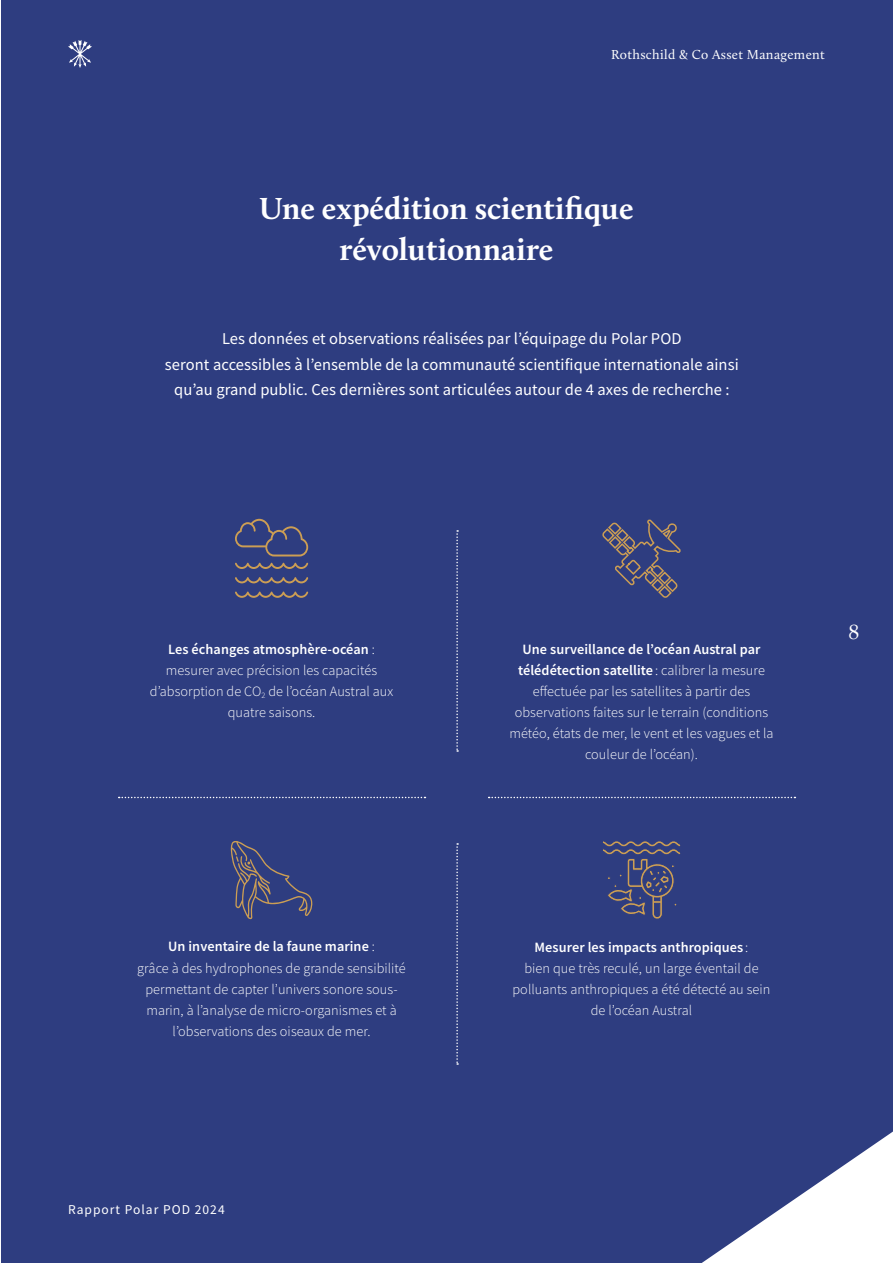
<style>
.page{position:relative;width:893px;height:1263px;background:#fff}
.page>*{position:absolute;margin:0;border:0;box-sizing:border-box;transform-origin:0 0}
.t1{font:700 31.5px/40.5px "Calluna";color:#fff;text-align:center}
.t2{font:21px "Book Antiqua";color:#fff}
.t3{font:16.5px/25.5px "Source Sans Pro";letter-spacing:.005em;color:#fff;text-align:center}
.t4{font:300 14.25px/21px "Source Sans Pro";letter-spacing:.005em;color:#fff;text-align:center}
.t5{font:13.5px "Calluna";letter-spacing:.025em;color:#fff}
.t6{font:13.5px "Source Sans Pro";letter-spacing:.075em;color:#fff}
.s1{font-weight:600}
</style>
<div class="page">
<div style="left:1px;top:0;width:891px;height:1262px;background:#2e3d80"></div>
<svg style="left:68px;top:40px;width:24px;height:28px"></svg>
<svg style="left:702px;top:1131px;width:191px;height:132px"></svg>
<svg style="left:456px;top:530px;width:2px;height:222px"></svg>
<svg style="left:456px;top:843px;width:2px;height:222px"></svg>
<svg style="left:489px;top:797px;width:306px;height:1px"></svg>
<svg style="left:119px;top:797px;width:306px;height:1px"></svg>
<svg style="left:602px;top:519px;width:79px;height:79px"></svg>
<svg style="left:231px;top:841px;width:82px;height:78px"></svg>
<svg style="left:235px;top:563px;width:73px;height:6px"></svg>
<svg style="left:235px;top:577px;width:73px;height:6px"></svg>
<svg style="left:235px;top:591px;width:73px;height:7px"></svg>
<svg style="left:235px;top:519px;width:73px;height:37px"></svg>
<svg style="left:603px;top:841px;width:78px;height:78px"></svg>
<p class="t5" style="left:611px;top:46px;width:215px">Rothschild &amp; Co Asset Management</p>
<h1 class="t1" style="left:259px;top:188px;width:376px">Une expédition scientifique révolutionnaire</h1>
<p class="t3" style="left:165px;top:326px;width:575px">Les données et observations réalisées par l’équipage du Polar POD<br>seront accessibles à l’ensemble de la communauté scientifique internationale ainsi qu’au grand public. Ces dernières sont articulées autour de 4 axes de recherche :</p>
<p class="t4" style="left:150px;top:639px;width:245px"><span class="s1">Les échanges atmosphère-océan</span> : mesurer avec précision les capacités d’absorption de CO<sub>2</sub> de l’océan Austral aux quatre saisons.</p>
<p class="t4" style="left:137px;top:936px;width:270px"><span class="s1">Un inventaire de la faune marine</span> :<br>grâce à des hydrophones de grande sensibilité permettant de capter l’univers sonore sous&shy;marin, à l’analyse de micro-organismes et à l’observations des oiseaux de mer.</p>
<p class="t6" style="left:68px;top:1201px;width:158px">Rapport Polar POD 2024</p>
<p class="t4" style="left:509px;top:639px;width:266px"><span class="s1">Une surveillance de l’océan Austral par télédétection satellite</span> : calibrer la mesure effectuée par les satellites à partir des observations faites sur le terrain (conditions météo, états de mer, le vent et les vagues et la couleur de l’océan).</p>
<p class="t4" style="left:512px;top:936px;width:260px"><span class="s1">Mesurer les impacts anthropiques</span> :<br>bien que très reculé, un large éventail de polluants anthropiques a été détecté au sein de l’océan Austral</p>
<h2 class="t2" style="left:849px;top:617px;width:12px">8</h2>
</div>
